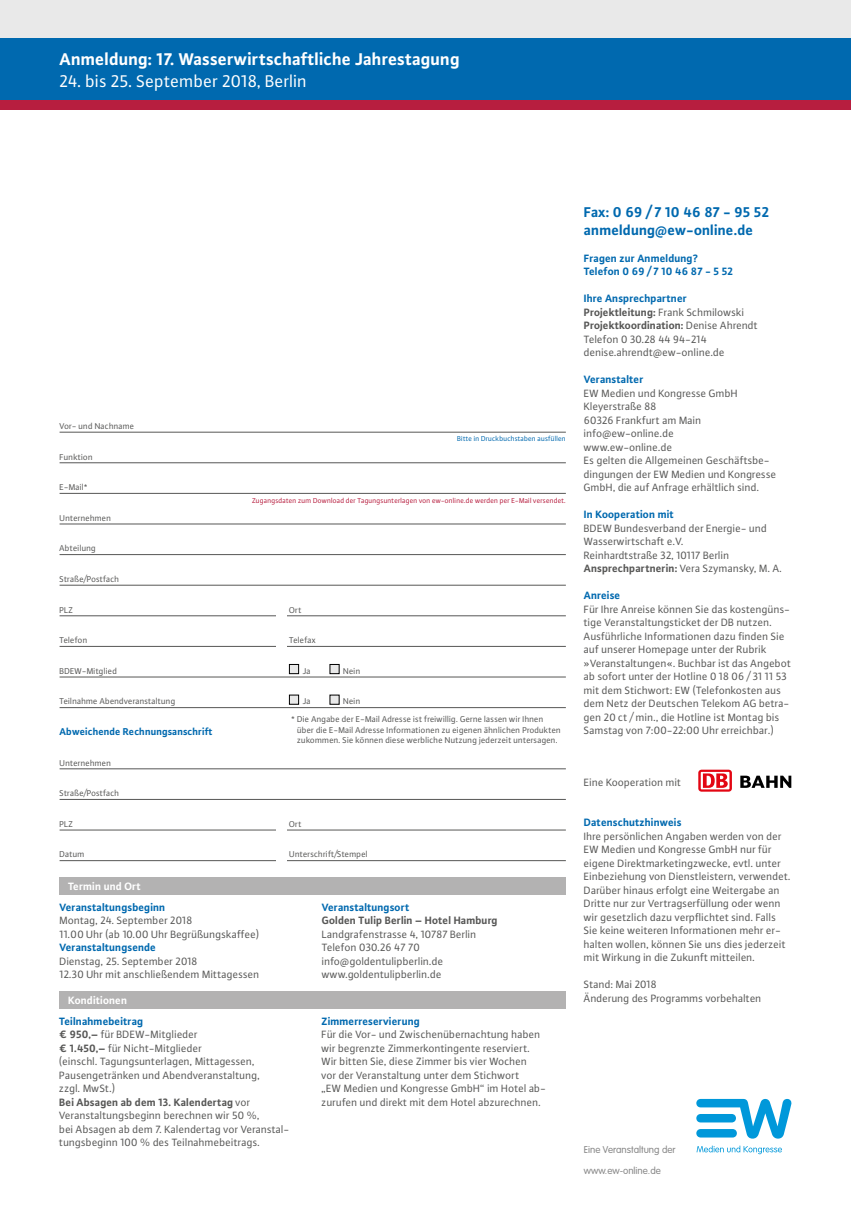
<style>
.page{position:relative;width:851px;height:1212px;background:#fff}
.page>*{position:absolute;margin:0;border:0;box-sizing:border-box;transform-origin:0 0}
.t1{font:18px "Plus Sans Bold LF";color:#fff}
.t2{font:18px "Plus Sans Normal LF";color:#fff}
.t3{font:15px/18px "Plus Sans Bold LF";color:#0069af}
.t4{font:11.25px/13.5px "Plus Sans Normal LF";color:#575756}
.t5{font:11.25px/13.5px "Plus Sans Bold LF";color:#0069af}
.t6{font:11.25px "Plus Sans Bold LF";color:#575756}
.t7{font:11.25px "Plus Sans Bold LF";color:#fff}
.t8{font:10.5px "Plus Sans Bold LF";color:#0069af}
.t9{font:300 9.75px "VAG Rounded Std";color:#878787}
.t10{font:9px/10.8px "Plus Sans Normal LF";color:#575756}
.t11{font:7.5px "Plus Sans Normal LF";color:#b71e3f}
.t12{font:7.5px "Plus Sans Normal LF";color:#0069af}
.s1{font-family:"Plus Sans Bold LF"}
.s2{font-family:"Plus Sans Normal LF"}
</style>
<div class="page">
<div style="left:0;top:100px;width:850px;height:10px;background:#b71e3f"></div>
<div style="left:0;top:0;width:850px;height:38px;background:#e9e9e9"></div>
<div style="left:0;top:38px;width:850px;height:62px;background:#0069af"></div>
<hr style="left:60px;top:432px;width:505px;height:1px;background:#575756">
<hr style="left:60px;top:462px;width:505px;height:1px;background:#575756">
<hr style="left:60px;top:493px;width:505px;height:1px;background:#575756">
<hr style="left:60px;top:524px;width:505px;height:1px;background:#575756">
<hr style="left:60px;top:554px;width:505px;height:1px;background:#575756">
<hr style="left:60px;top:585px;width:505px;height:1px;background:#575756">
<hr style="left:60px;top:615px;width:505px;height:1px;background:#575756">
<hr style="left:60px;top:646px;width:505px;height:1px;background:#575756">
<hr style="left:60px;top:677px;width:505px;height:1px;background:#575756">
<hr style="left:60px;top:707px;width:505px;height:1px;background:#575756">
<hr style="left:60px;top:768px;width:505px;height:1px;background:#575756">
<hr style="left:60px;top:799px;width:505px;height:1px;background:#575756">
<hr style="left:60px;top:830px;width:505px;height:1px;background:#575756">
<hr style="left:60px;top:860px;width:505px;height:1px;background:#575756">
<div style="left:289px;top:664px;width:9px;height:10px;background:#e9e9e9"></div>
<div style="left:289px;top:664px;width:10px;height:10px;border:1px solid #000"></div>
<div style="left:330px;top:664px;width:9px;height:10px;background:#e9e9e9"></div>
<div style="left:330px;top:664px;width:9px;height:10px;border:1px solid #000"></div>
<div style="left:289px;top:695px;width:9px;height:9px;background:#e9e9e9"></div>
<div style="left:289px;top:695px;width:10px;height:9px;border:1px solid #000"></div>
<div style="left:330px;top:695px;width:9px;height:9px;background:#e9e9e9"></div>
<div style="left:276px;top:602px;width:11px;height:50px;background:#fff"></div>
<div style="left:276px;top:805px;width:11px;height:72px;background:#fff"></div>
<div style="left:60px;top:877px;width:505px;height:17px;background:#b3b2b2"></div>
<div style="left:60px;top:991px;width:505px;height:18px;background:#b3b2b2"></div>
<svg style="left:698px;top:770px;width:33px;height:22px"></svg>
<svg style="left:700px;top:772px;width:29px;height:17px"></svg>
<svg style="left:702px;top:773px;width:25px;height:15px"></svg>
<svg style="left:740px;top:776px;width:51px;height:12px"></svg>
<svg style="left:696px;top:1099px;width:95px;height:39px"></svg>
<div style="left:696px;top:1129px;width:40px;height:8px;background:#0098da;border-radius:4px"></div>
<svg style="left:696px;top:1145px;width:85px;height:9px"></svg>
<h1 class="t1" style="left:60px;top:48px;width:401px">Anmeldung: 17. Wasserwirtschaftliche Jahrestagung</h1>
<h1 class="t2" style="left:60px;top:69px;width:249px">24. bis 25. September 2018, Berlin</h1>
<p class="t10" style="left:60px;top:420px;width:76px">Vor- und Nachname</p>
<p class="t10" style="left:60px;top:451px;width:35px">Funktion</p>
<p class="t10" style="left:60px;top:482px;width:30px">E-Mail*</p>
<p class="t10" style="left:60px;top:512px;width:53px">Unternehmen</p>
<p class="t10" style="left:60px;top:543px;width:38px">Abteilung</p>
<p class="t10" style="left:60px;top:573px;width:61px">Straße/Postfach</p>
<p class="t10" style="left:60px;top:604px;width:15px">PLZ</p>
<p class="t10" style="left:289px;top:604px;width:14px">Ort</p>
<p class="t10" style="left:60px;top:635px;width:29px">Telefon</p>
<p class="t10" style="left:289px;top:635px;width:28px">Telefax</p>
<p class="t10" style="left:60px;top:665px;width:59px">BDEW-Mitglied</p>
<p class="t10" style="left:302px;top:665px;width:10px">Ja</p>
<p class="t10" style="left:343px;top:665px;width:19px">Nein</p>
<p class="t10" style="left:60px;top:696px;width:117px">Teilnahme Abendveranstaltung</p>
<p class="t10" style="left:302px;top:696px;width:10px">Ja</p>
<p class="t10" style="left:343px;top:696px;width:19px">Nein</p>
<p class="t8" style="left:60px;top:725px;width:155px">Abweichende Rechnungsanschrift</p>
<p class="t10" style="left:60px;top:757px;width:53px">Unternehmen</p>
<p class="t10" style="left:60px;top:788px;width:61px">Straße/Postfach</p>
<p class="t10" style="left:60px;top:818px;width:15px">PLZ</p>
<p class="t10" style="left:289px;top:818px;width:14px">Ort</p>
<p class="t10" style="left:60px;top:849px;width:27px">Datum</p>
<p class="t10" style="left:289px;top:849px;width:80px">Unterschrift/Stempel</p>
<p class="t12" style="left:457px;top:434px;width:110px">Bitte in Druckbuchstaben ausfüllen</p>
<p class="t11" style="left:252px;top:496px;width:315px">Zugangsdaten zum Download der Tagungsunterlagen von ew-online.de werden per E-Mail versendet.</p>
<p class="t10" style="left:297px;top:713px;width:265px;text-indent:-6px">* Die Angabe der E-Mail Adresse ist freiwillig. Gerne lassen wir Ihnen über die E-Mail Adresse Informationen zu eigenen ähnlichen Produkten zukommen. Sie können diese werbliche Nutzung jederzeit untersagen.</p>
<p class="t7" style="left:68px;top:878px;width:74px">Termin und Ort</p>
<p class="t5" style="left:60px;top:900px;width:107px">Veranstaltungsbeginn</p>
<p class="t4" style="left:60px;top:913px;width:201px">Montag, 24. September 2018<br>11.00 Uhr (ab 10.00 Uhr Begrüßungskaffee)</p>
<p class="t5" style="left:60px;top:940px;width:98px">Veranstaltungsende</p>
<p class="t4" style="left:60px;top:954px;width:201px">Dienstag, 25. September 2018<br>12.30 Uhr mit anschließendem Mittagessen</p>
<p class="t7" style="left:68px;top:992px;width:61px">Konditionen</p>
<p class="t5" style="left:59px;top:1014px;width:85px">Teilnahmebeitrag</p>
<p class="t4" style="left:59px;top:1027px;width:202px"><span class="s1">€ 950,–</span> für BDEW-Mitglieder<br><span class="s1">€ 1.450,–</span> für Nicht-Mitglieder<br>(einschl. Tagungsunterlagen, Mittagessen,<br>Pausengetränken und Abendveranstaltung, zzgl. MwSt.)</p>
<p class="t6" style="left:59px;top:1095px;width:192px">Bei Absagen ab dem 13. Kalendertag <span class="s2">vor</span></p>
<p class="t4" style="left:59px;top:1108px;width:232px">Veranstaltungsbeginn berechnen wir 50 %,<br>bei Absagen ab dem 7. Kalendertag vor Veranstal&shy;tungsbeginn 100 % des Teilnahmebeitrags.</p>
<p class="t5" style="left:322px;top:900px;width:89px">Veranstaltungsort</p>
<p class="t6" style="left:322px;top:913px;width:177px">Golden Tulip Berlin – Hotel Hamburg</p>
<p class="t4" style="left:322px;top:927px;width:156px">Landgrafenstrasse 4, 10787 Berlin<br>Telefon 030.26 47 70 info@goldentulipberlin.de www.goldentulipberlin.de</p>
<p class="t5" style="left:321px;top:1014px;width:100px">Zimmerreservierung</p>
<p class="t4" style="left:321px;top:1027px;width:224px">Für die Vor- und Zwischenübernachtung haben wir begrenzte Zimmerkontingente reserviert.<br>Wir bitten Sie, diese Zimmer bis vier Wochen vor der Veranstaltung unter dem Stichwort<br>„EW Medien und Kongresse GmbH“ im Hotel ab&shy;zurufen und direkt mit dem Hotel abzurechnen.</p>
<h2 class="t3" style="left:583px;top:202px;width:187px">Fax: 0 69 / 7 10 46 87 - 95 52 anmeldung@ew-online.de</h2>
<p class="t5" style="left:583px;top:251px;width:151px">Fragen zur Anmeldung?<br>Telefon 0 69 / 7 10 46 87 - 5 52</p>
<p class="t5" style="left:583px;top:292px;width:104px">Ihre Ansprechpartner</p>
<p class="t4" style="left:583px;top:305px;width:162px"><span class="s1">Projektleitung:</span> Frank Schmilowski</p>
<p class="t6" style="left:583px;top:318px;width:175px">Projektkoordination: <span class="s2">Denise Ahrendt</span></p>
<p class="t4" style="left:583px;top:332px;width:142px">Telefon 0 30.28 44 94-214 denise.ahrendt@ew-online.de</p>
<p class="t5" style="left:583px;top:373px;width:61px">Veranstalter</p>
<p class="t4" style="left:583px;top:386px;width:194px">EW Medien und Kongresse GmbH<br>Kleyerstraße 88<br>60326 Frankfurt am Main info@ew-online.de<br>www.ew-online.de<br>Es gelten die Allgemeinen Geschäftsbe&shy;dingungen der EW Medien und Kongresse<br>GmbH, die auf Anfrage erhältlich sind.</p>
<p class="t5" style="left:583px;top:508px;width:91px">In Kooperation mit</p>
<p class="t4" style="left:583px;top:521px;width:185px">BDEW Bundesverband der Energie- und<br>Wasserwirtschaft e.V.<br>Reinhardtstraße 32, 10117 Berlin</p>
<p class="t6" style="left:583px;top:561px;width:200px">Ansprechpartnerin: <span class="s2">Vera Szymansky, M. A.</span></p>
<p class="t5" style="left:583px;top:589px;width:38px">Anreise</p>
<p class="t4" style="left:583px;top:602px;width:209px">Für Ihre Anreise können Sie das kostengüns&shy;tige Veranstaltungsticket der DB nutzen.<br>Ausführliche Informationen dazu finden Sie auf unserer Homepage unter der Rubrik »Veranstaltungen«. Buchbar ist das Angebot ab sofort unter der Hotline 0 18 06 / 31 11 53 mit dem Stichwort: EW (Telefonkosten aus dem Netz der Deutschen Telekom AG betra&shy;gen 20 ct / min., die Hotline ist Montag bis Samstag von 7:00-22:00 Uhr erreichbar.)</p>
<p class="t4" style="left:583px;top:775px;width:99px">Eine Kooperation mit</p>
<p class="t5" style="left:583px;top:815px;width:99px">Datenschutzhinweis</p>
<p class="t4" style="left:583px;top:829px;width:208px">Ihre persönlichen Angaben werden von der EW Medien und Kongresse GmbH nur für eigene Direktmarketingzwecke, evtl. unter Einbeziehung von Dienstleistern, verwendet.<br>Darüber hinaus erfolgt eine Weitergabe an Dritte nur zur Vertragserfüllung oder wenn wir gesetzlich dazu verpflichtet sind. Falls Sie keine weiteren Informationen mehr er&shy;halten wollen, können Sie uns dies jederzeit mit Wirkung in die Zukunft mitteilen.</p>
<p class="t4" style="left:583px;top:977px;width:179px">Stand: Mai 2018<br>Änderung des Programms vorbehalten</p>
<p class="t9" style="left:583px;top:1143px;width:93px">Eine Veranstaltung der</p>
<p class="t9" style="left:583px;top:1165px;width:78px">www.ew-online.de</p>
</div>
